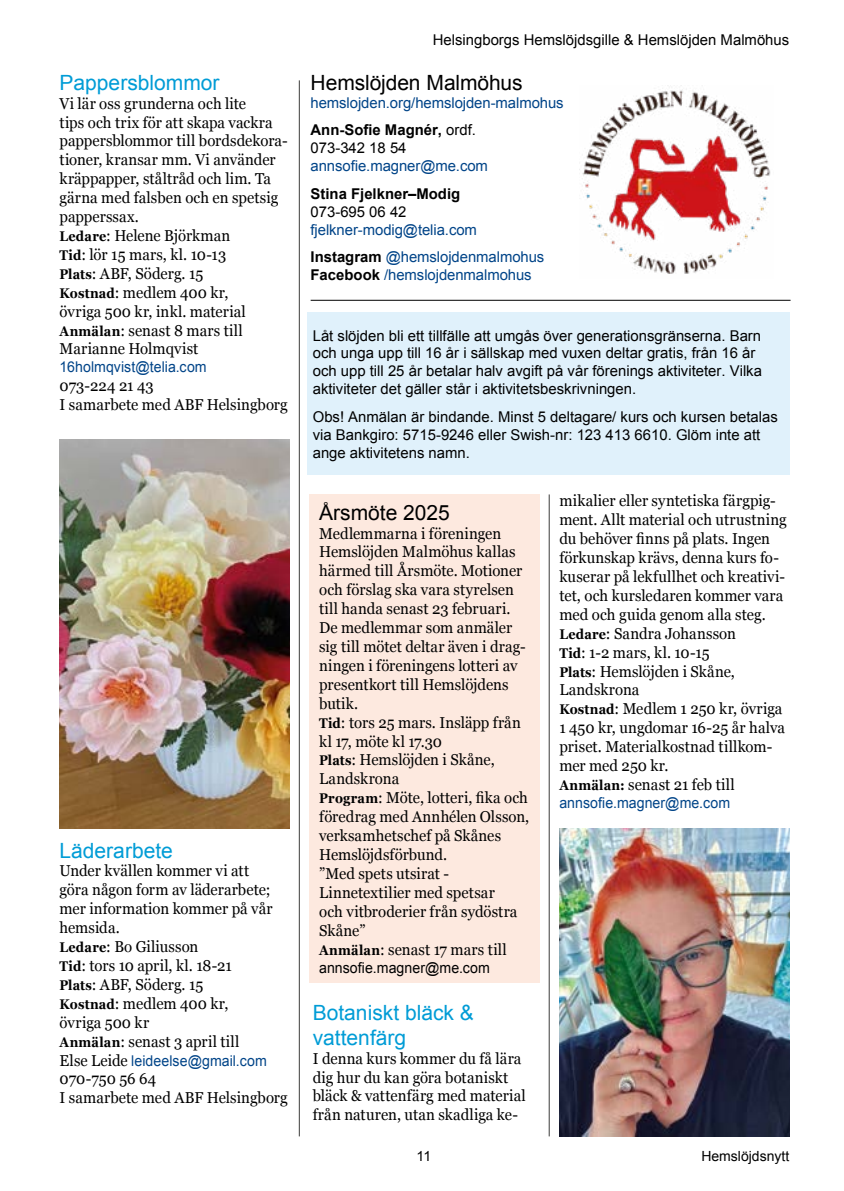
<style>
.page{position:relative;width:844px;height:1191px;background:#fff}
.page>*{position:absolute;margin:0;border:0;box-sizing:border-box;transform-origin:0 0}
.t1{font:21px/25.2px "Arial";color:#009cd6}
.t2{font:21px "Arial";letter-spacing:-.005em;color:#000}
.t3{font:15.75px/18.9px "Georgia";letter-spacing:.005em;color:#000;scale:.95 1}
.t4{font:14.88px/17.8px "Arial";color:#000}
.t5{font:14.88px/27.8px "Arial";letter-spacing:-.005em;color:#048}
.t6{font:14.88px "Arial";letter-spacing:-.005em;color:#048;scale:.95 1}
.t7{font:14.88px "Arial";color:#000;scale:.95 1}
.t8{font:700 14.88px "Arial";color:#000}
.t9{font:14px "Arial";color:#000}
.s1{font-weight:700;font-size:14px}
.s2{font-family:"Georgia";font-size:15.75px;color:#000}
.s3{font-weight:700;color:#000}
.s4{color:#000}
</style>
<div class="page">
<hr style="left:548px;top:494px;width:1px;height:642px;background:#3c3c3b">
<hr style="left:299px;top:80px;width:1px;height:1056px;background:#3c3c3b">
<img style="left:579px;top:85px;width:192px;height:189px">
<hr style="left:310px;top:300px;width:480px;height:1px;background:#000">
<div style="left:308px;top:312px;width:482px;height:163px;background:#e0f1fb"></div>
<div style="left:309px;top:494px;width:230px;height:489px;background:#fde9df"></div>
<img style="left:59px;top:439px;width:230px;height:389px">
<img style="left:559px;top:828px;width:230px;height:308px">
<h1 class="t1" style="left:60px;top:70px;width:161px">Pappersblommor</h1>
<p class="t3" style="left:60px;top:93px;width:241px">Vi lär oss grunderna och lite<br>tips och trix för att skapa vackra pappersblommor till bordsdekora&shy;tioner, kransar mm. Vi använder kräppapper, ståltråd och lim. Ta gärna med falsben och en spetsig papperssax.<br><span class="s1">Ledare</span>: Helene Björkman<br><span class="s1">Tid</span>: lör 15 mars, kl. 10-13<br><span class="s1">Plats</span>: ABF, Söderg. 15<br><span class="s1">Kostnad</span>: medlem 400 kr,<br>övriga 500 kr, inkl. material<br><span class="s1">Anmälan</span>: senast 8 mars till<br>Marianne Holmqvist</p>
<p class="t6" style="left:60px;top:357px;width:156px">16holmqvist@telia.com</p>
<p class="t3" style="left:60px;top:376px;width:242px">073-224 21 43<br>I samarbete med ABF Helsingborg</p>
<h1 class="t1" style="left:60px;top:837px;width:115px">Läderarbete</h1>
<p class="t3" style="left:60px;top:861px;width:226px">Under kvällen kommer vi att göra någon form av läderarbete; mer information kommer på vår hemsida.<br><span class="s1">Ledare</span>: Bo Giliusson<br><span class="s1">Tid</span>: tors 10 april, kl. 18-21<br><span class="s1">Plats</span>: ABF, Söderg. 15<br><span class="s1">Kostnad</span>: medlem 400 kr, övriga 500 kr<br><span class="s1">Anmälan</span>: senast 3 april till</p>
<p class="t6" style="left:60px;top:1050px;width:220px"><span class="s2">Else Leide</span> leideelse@gmail.com</p>
<p class="t3" style="left:60px;top:1069px;width:242px">070-750 56 64<br>I samarbete med ABF Helsingborg</p>
<p class="t4" style="left:432px;top:31px;width:358px">Helsingborgs Hemslöjdsgille &amp; Hemslöjden Malmöhus</p>
<h1 class="t2" style="left:310px;top:69px;width:213px">Hemslöjden Malmöhus</h1>
<p class="t5" style="left:310px;top:89px;width:254px">hemslojden.org/hemslojden-malmohus<br><span class="s3">Ann-Sofie Magnér,</span> <span class="s4">ordf.</span></p>
<p class="t4" style="left:310px;top:139px;width:97px">073-342 18 54</p>
<p class="t5" style="left:310px;top:152px;width:179px">annsofie.magner@me.com</p>
<p class="t8" style="left:310px;top:184px;width:151px">Stina Fjelkner–Modig</p>
<p class="t4" style="left:310px;top:203px;width:97px">073-695 06 42</p>
<p class="t5" style="left:310px;top:216px;width:235px">fjelkner-modig@telia.com<br><span class="s3">Instagram</span> @hemslojdenmalmohus</p>
<p class="t5" style="left:310px;top:261px;width:223px"><span class="s3">Facebook</span> /hemslojdenmalmohus</p>
<p class="t4" style="left:312px;top:326px;width:450px">Låt slöjden bli ett tillfälle att umgås över generationsgränserna. Barn och unga upp till 16 år i sällskap med vuxen deltar gratis, från 16 år och upp till 25 år betalar halv avgift på vår förenings aktiviteter. Vilka aktiviteter det gäller står i aktivitetsbeskrivningen.</p>
<p class="t4" style="left:312px;top:408px;width:466px">Obs! Anmälan är bindande. Minst 5 deltagare/ kurs och kursen betalas via Bankgiro: 5715-9246 eller Swish-nr: 123 413 6610. Glöm inte att ange aktivitetens namn.</p>
<h1 class="t2" style="left:319px;top:498px;width:132px">Årsmöte 2025</h1>
<p class="t3" style="left:319px;top:523px;width:223px">Medlemmarna i föreningen<br>Hemslöjden Malmöhus kallas härmed till Årsmöte. Motioner och förslag ska vara styrelsen till handa senast 23 februari.<br>De medlemmar som anmäler sig till mötet deltar även i drag&shy;ningen i föreningens lotteri av presentkort till Hemslöjdens butik.<br><span class="s1">Tid</span>: tors 25 mars. Insläpp från kl 17, möte kl 17.30<br><span class="s1">Plats</span>: Hemslöjden i Skåne,<br>Landskrona<br><span class="s1">Program</span>: Möte, lotteri, fika och föredrag med Annhélen Olsson, verksamhetschef på Skånes<br>Hemslöjdsförbund.<br>”Med spets utsirat -<br>Linnetextilier med spetsar<br>och vitbroderier från sydöstra<br>Skåne”<br><span class="s1">Anmälan</span>: senast 17 mars till</p>
<p class="t7" style="left:319px;top:958px;width:181px">annsofie.magner@me.com</p>
<h1 class="t1" style="left:312px;top:999px;width:163px">Botaniskt bläck &amp; vattenfärg</h1>
<p class="t3" style="left:312px;top:1048px;width:226px">I denna kurs kommer du få lära dig hur du kan göra botaniskt bläck &amp; vattenfärg med material från naturen, utan skadliga ke-</p>
<p class="t3" style="left:559px;top:491px;width:241px">mikalier eller syntetiska färgpig&shy;ment. Allt material och utrustning du behöver finns på plats. Ingen förkunskap krävs, denna kurs fo&shy;kuserar på lekfullhet och kreativi&shy;tet, och kursledaren kommer vara med och guida genom alla steg.<br><span class="s1">Ledare</span>: Sandra Johansson<br><span class="s1">Tid</span>: 1-2 mars, kl. 10-15<br><span class="s1">Plats</span>: Hemslöjden i Skåne,<br>Landskrona<br><span class="s1">Kostnad</span>: Medlem 1 250 kr, övriga<br>1 450 kr, ungdomar 16-25 år halva priset. Materialkostnad tillkom&shy;mer med 250 kr.<br><span class="s1">Anmälan:</span> senast 21 feb till</p>
<p class="t6" style="left:559px;top:793px;width:181px">annsofie.magner@me.com</p>
<p class="t9" style="left:416px;top:1146px;width:16px">11</p>
<p class="t9" style="left:701px;top:1146px;width:89px">Hemslöjdsnytt</p>
</div>
